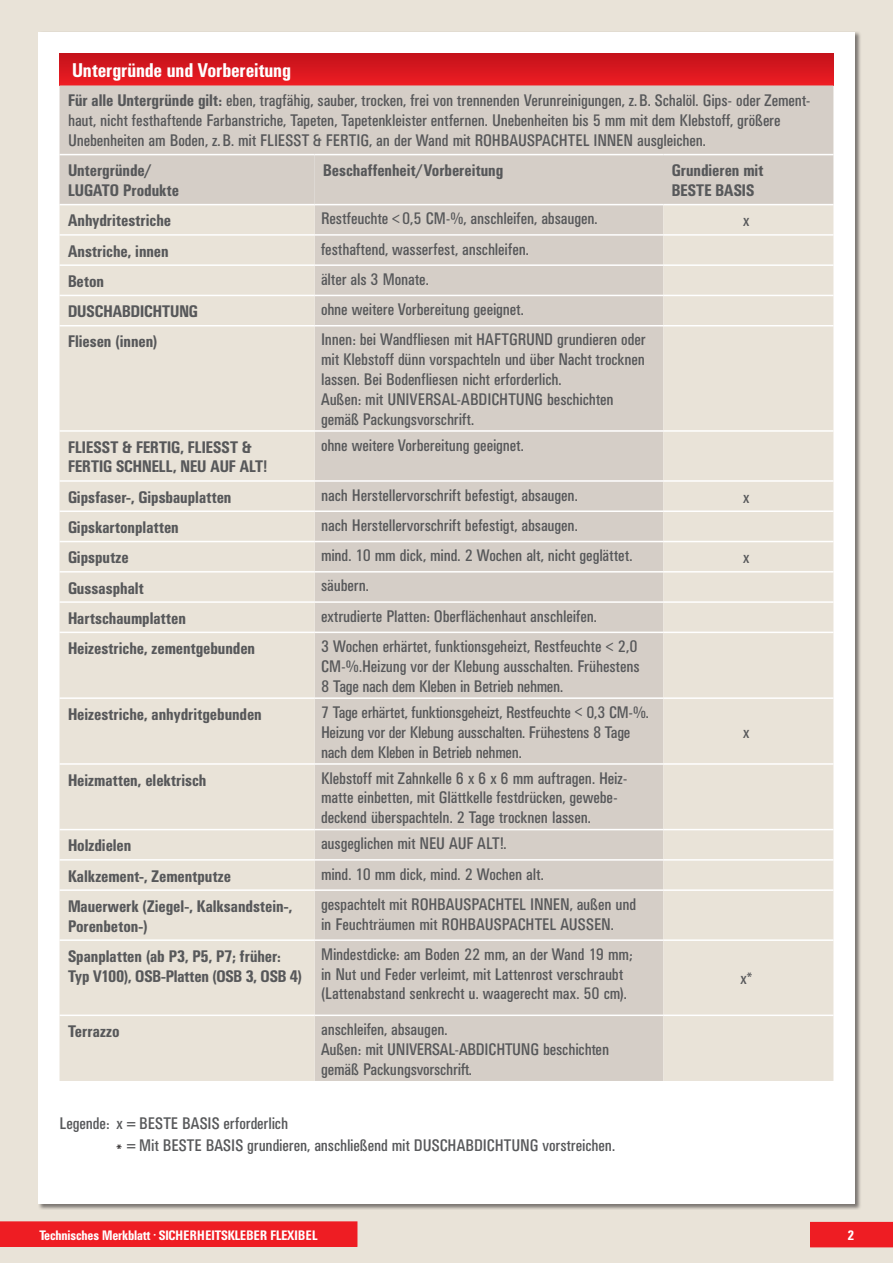
<style>
.page{position:relative;width:893px;height:1263px;background:#e9e3d8}
.page>*{position:absolute;margin:0;border:0;box-sizing:border-box;transform-origin:0 0}
.t1{font:500 condensed 19.5px "UN11";color:#fff}
.t2{font:condensed 16.5px/19.8px "UN11";color:#57585a}
.t3{font:500 condensed 16.5px/19.8px "UN11";letter-spacing:.01em;color:#57585a}
.t4{font:500 condensed 13.5px "UN11";color:#fff}
.s1{font-weight:500}
.s2{font-family:"Univers"}
.s3{color:#231f20}
</style>
<div class="page">
<div style="left:38px;top:32px;width:817px;height:1171px;background:#fff"></div>
<div style="left:810px;top:1222px;width:83px;height:25px;background:#ee1d23"></div>
<div style="left:0;top:1221px;width:357px;height:26px;background:#ee1d23"></div>
<svg style="left:60px;top:54px;width:773px;height:31px;background:#d8171e"></svg>
<div style="left:60px;top:85px;width:773px;height:119px;background:#d5cec7"></div>
<div style="left:315px;top:155px;width:518px;height:926px;background:#d5cec7"></div>
<div style="left:60px;top:205px;width:255px;height:876px;background:#e9e3d8"></div>
<div style="left:663px;top:205px;width:170px;height:876px;background:#e9e3d8"></div>
<hr style="left:60px;top:154px;width:255px;height:1px;background:#fff">
<hr style="left:315px;top:154px;width:348px;height:1px;background:#fff">
<hr style="left:663px;top:154px;width:170px;height:1px;background:#fff">
<hr style="left:315px;top:204px;width:348px;height:1px;background:#fff">
<hr style="left:663px;top:204px;width:170px;height:1px;background:#fff">
<hr style="left:60px;top:234px;width:255px;height:2px;background:#fff">
<hr style="left:315px;top:234px;width:348px;height:2px;background:#fff">
<hr style="left:663px;top:234px;width:170px;height:2px;background:#fff">
<hr style="left:60px;top:264px;width:255px;height:2px;background:#fff">
<hr style="left:315px;top:264px;width:348px;height:2px;background:#fff">
<hr style="left:663px;top:264px;width:170px;height:2px;background:#fff">
<hr style="left:60px;top:295px;width:255px;height:1px;background:#fff">
<hr style="left:315px;top:295px;width:348px;height:1px;background:#fff">
<hr style="left:663px;top:295px;width:170px;height:1px;background:#fff">
<hr style="left:60px;top:325px;width:255px;height:1px;background:#fff">
<hr style="left:315px;top:325px;width:348px;height:1px;background:#fff">
<hr style="left:663px;top:325px;width:170px;height:1px;background:#fff">
<hr style="left:60px;top:430px;width:255px;height:2px;background:#fff">
<hr style="left:315px;top:430px;width:348px;height:2px;background:#fff">
<hr style="left:663px;top:430px;width:170px;height:2px;background:#fff">
<hr style="left:60px;top:480px;width:255px;height:2px;background:#fff">
<hr style="left:315px;top:480px;width:348px;height:2px;background:#fff">
<hr style="left:663px;top:480px;width:170px;height:2px;background:#fff">
<hr style="left:60px;top:510px;width:255px;height:2px;background:#fff">
<hr style="left:315px;top:510px;width:348px;height:2px;background:#fff">
<hr style="left:663px;top:510px;width:170px;height:2px;background:#fff">
<hr style="left:60px;top:541px;width:255px;height:1px;background:#fff">
<hr style="left:315px;top:541px;width:348px;height:1px;background:#fff">
<hr style="left:663px;top:541px;width:170px;height:1px;background:#fff">
<hr style="left:60px;top:571px;width:255px;height:1px;background:#fff">
<hr style="left:315px;top:571px;width:348px;height:1px;background:#fff">
<hr style="left:663px;top:571px;width:170px;height:1px;background:#fff">
<hr style="left:60px;top:601px;width:255px;height:2px;background:#fff">
<hr style="left:315px;top:601px;width:348px;height:2px;background:#fff">
<hr style="left:663px;top:601px;width:170px;height:2px;background:#fff">
<hr style="left:60px;top:632px;width:255px;height:1px;background:#fff">
<hr style="left:315px;top:632px;width:348px;height:1px;background:#fff">
<hr style="left:663px;top:632px;width:170px;height:1px;background:#fff">
<hr style="left:60px;top:697px;width:255px;height:2px;background:#fff">
<hr style="left:315px;top:697px;width:348px;height:2px;background:#fff">
<hr style="left:663px;top:697px;width:170px;height:2px;background:#fff">
<hr style="left:60px;top:763px;width:255px;height:2px;background:#fff">
<hr style="left:315px;top:763px;width:348px;height:2px;background:#fff">
<hr style="left:663px;top:763px;width:170px;height:2px;background:#fff">
<hr style="left:60px;top:829px;width:255px;height:1px;background:#fff">
<hr style="left:315px;top:829px;width:348px;height:1px;background:#fff">
<hr style="left:663px;top:829px;width:170px;height:1px;background:#fff">
<hr style="left:60px;top:859px;width:255px;height:2px;background:#fff">
<hr style="left:315px;top:859px;width:348px;height:2px;background:#fff">
<hr style="left:663px;top:859px;width:170px;height:2px;background:#fff">
<hr style="left:60px;top:889px;width:255px;height:2px;background:#fff">
<hr style="left:315px;top:889px;width:348px;height:2px;background:#fff">
<hr style="left:663px;top:889px;width:170px;height:2px;background:#fff">
<hr style="left:60px;top:939px;width:255px;height:2px;background:#fff">
<hr style="left:315px;top:939px;width:348px;height:2px;background:#fff">
<hr style="left:663px;top:939px;width:170px;height:2px;background:#fff">
<hr style="left:60px;top:1014px;width:255px;height:2px;background:#fff">
<hr style="left:315px;top:1014px;width:348px;height:2px;background:#fff">
<hr style="left:663px;top:1014px;width:170px;height:2px;background:#fff">
<p class="t1" style="left:72px;top:59px;width:220px">Untergründe und Vorbereitung</p>
<p class="t2" style="left:68px;top:91px;width:744px"><span class="s1">Für alle Untergründe gilt:</span> eben, tragfähig, sauber, trocken, frei von trennenden Verunreinigungen, z.B. Schalöl. Gips- oder Zement&shy;haut, nicht festhaftende Farbanstriche, Tapeten, Tapetenkleister entfernen. Unebenheiten bis 5 mm mit dem Klebstoff, größere<br>Unebenheiten am Boden, z.B. mit FLIESST &amp; FERTIG, an der Wand mit ROHBAUSPACHTEL INNEN ausgleichen.</p>
<p class="t3" style="left:68px;top:160px;width:112px">Untergründe/<br>LUGATO Produkte</p>
<p class="t3" style="left:323px;top:160px;width:181px">Beschaffenheit/Vorbereitung</p>
<p class="t3" style="left:672px;top:160px;width:93px">Grundieren mit<br>BESTE BASIS</p>
<p class="t3" style="left:68px;top:210px;width:104px">Anhydritestriche</p>
<p class="t2" style="left:321px;top:209px;width:278px">Restfeuchte <span class="s2">&lt;</span> 0,5 CM-%, anschleifen, absaugen.</p>
<p class="t2" style="left:743px;top:211px;width:8px">x</p>
<p class="t3" style="left:68px;top:241px;width:102px">Anstriche, innen</p>
<p class="t2" style="left:321px;top:239px;width:209px">festhaftend, wasserfest, anschleifen.</p>
<p class="t3" style="left:68px;top:271px;width:37px">Beton</p>
<p class="t2" style="left:321px;top:269px;width:109px">älter als 3 Monate.</p>
<p class="t3" style="left:68px;top:301px;width:131px">DUSCHABDICHTUNG</p>
<p class="t2" style="left:321px;top:299px;width:204px">ohne weitere Vorbereitung geeignet.</p>
<p class="t3" style="left:68px;top:332px;width:91px">Fliesen (innen)</p>
<p class="t2" style="left:321px;top:330px;width:326px">Innen: bei Wandfliesen mit HAFTGRUND grundieren oder mit Klebstoff dünn vorspachteln und über Nacht trocknen lassen. Bei Bodenfliesen nicht erforderlich.<br>Außen: mit UNIVERSAL-ABDICHTUNG beschichten gemäß Packungsvorschrift.</p>
<p class="t3" style="left:68px;top:437px;width:201px">FLIESST &amp; FERTIG, FLIESST &amp;<br>FERTIG SCHNELL, NEU AUF ALT!</p>
<p class="t2" style="left:321px;top:435px;width:204px">ohne weitere Vorbereitung geeignet.</p>
<p class="t3" style="left:68px;top:487px;width:165px">Gipsfaser-, Gipsbauplatten</p>
<p class="t2" style="left:321px;top:485px;width:258px">nach Herstellervorschrift befestigt, absaugen.</p>
<p class="t2" style="left:743px;top:487px;width:8px">x</p>
<p class="t3" style="left:68px;top:517px;width:112px">Gipskartonplatten</p>
<p class="t2" style="left:321px;top:515px;width:258px">nach Herstellervorschrift befestigt, absaugen.</p>
<p class="t3" style="left:68px;top:547px;width:62px">Gipsputze</p>
<p class="t2" style="left:321px;top:545px;width:313px">mind. 10 mm dick, mind. 2 Wochen alt, nicht geglättet.</p>
<p class="t2" style="left:743px;top:548px;width:8px">x</p>
<p class="t3" style="left:68px;top:578px;width:77px">Gussasphalt</p>
<p class="t2" style="left:321px;top:576px;width:49px">säubern.</p>
<p class="t3" style="left:68px;top:608px;width:119px">Hartschaumplatten</p>
<p class="t2" style="left:321px;top:606px;width:277px">extrudierte Platten: Oberflächenhaut anschleifen.</p>
<p class="t3" style="left:68px;top:638px;width:188px">Heizestriche, zementgebunden</p>
<p class="t2" style="left:321px;top:636px;width:320px;text-align:justify">3 Wochen erhärtet, funktionsgeheizt, Restfeuchte <span class="s2">&lt;</span> 2,0<br>CM-%.Heizung vor der Klebung ausschalten. Frühestens 8 Tage nach dem Kleben in Betrieb nehmen.</p>
<p class="t3" style="left:68px;top:704px;width:195px">Heizestriche, anhydritgebunden</p>
<p class="t2" style="left:321px;top:702px;width:329px">7 Tage erhärtet, funktionsgeheizt, Restfeuchte <span class="s2">&lt;</span> 0,3 CM-%.<br>Heizung vor der Klebung ausschalten. Frühestens 8 Tage nach dem Kleben in Betrieb nehmen.</p>
<p class="t2" style="left:743px;top:722px;width:8px">x</p>
<p class="t3" style="left:68px;top:770px;width:140px">Heizmatten, elektrisch</p>
<p class="t2" style="left:321px;top:768px;width:308px">Klebstoff mit Zahnkelle 6 x 6 x 6 mm auftragen. Heiz&shy;matte einbetten, mit Glättkelle festdrücken, gewebe&shy;deckend überspachteln. 2 Tage trocknen lassen.</p>
<p class="t3" style="left:68px;top:835px;width:65px">Holzdielen</p>
<p class="t2" style="left:321px;top:833px;width:187px">ausgeglichen mit NEU AUF ALT!.</p>
<p class="t3" style="left:68px;top:866px;width:164px">Kalkzement-, Zementputze</p>
<p class="t2" style="left:321px;top:864px;width:224px">mind. 10 mm dick, mind. 2 Wochen alt.</p>
<p class="t3" style="left:68px;top:896px;width:226px">Mauerwerk (Ziegel-, Kalksandstein-,<br>Porenbeton-)</p>
<p class="t2" style="left:321px;top:894px;width:317px">gespachtelt mit ROHBAUSPACHTEL INNEN, außen und in Feuchträumen mit ROHBAUSPACHTEL AUSSEN.</p>
<p class="t3" style="left:68px;top:946px;width:235px">Spanplatten (ab P3, P5, P7; früher:<br>Typ V100), OSB-Platten (OSB 3, OSB 4)</p>
<p class="t2" style="left:321px;top:944px;width:313px">Mindestdicke: am Boden 22 mm, an der Wand 19 mm; in Nut und Feder verleimt, mit Lattenrost verschraubt (Lattenabstand senkrecht u. waagerecht max. 50 cm).</p>
<p class="t3" style="left:68px;top:1021px;width:53px">Terrazzo</p>
<p class="t2" style="left:321px;top:1019px;width:289px">anschleifen, absaugen.<br>Außen: mit UNIVERSAL-ABDICHTUNG beschichten gemäß Packungsvorschrift.</p>
<p class="t2" style="left:116px;top:1112px;width:500px;line-height:22.5px;text-indent:-57px">Legende: x = BESTE BASIS erforderlich<br><span class="s3">*</span> = Mit BESTE BASIS grundieren, anschließend mit DUSCHABDICHTUNG vorstreichen.</p>
<p class="t2" style="left:740px;top:969px;width:13px">x*</p>
<p class="t4" style="left:39px;top:1227px;width:280px">Technisches Merkblatt <sup>•</sup> SICHERHEITSKLEBER FLEXIBEL</p>
<p class="t4" style="left:847px;top:1227px;width:8px">2</p>
</div>
